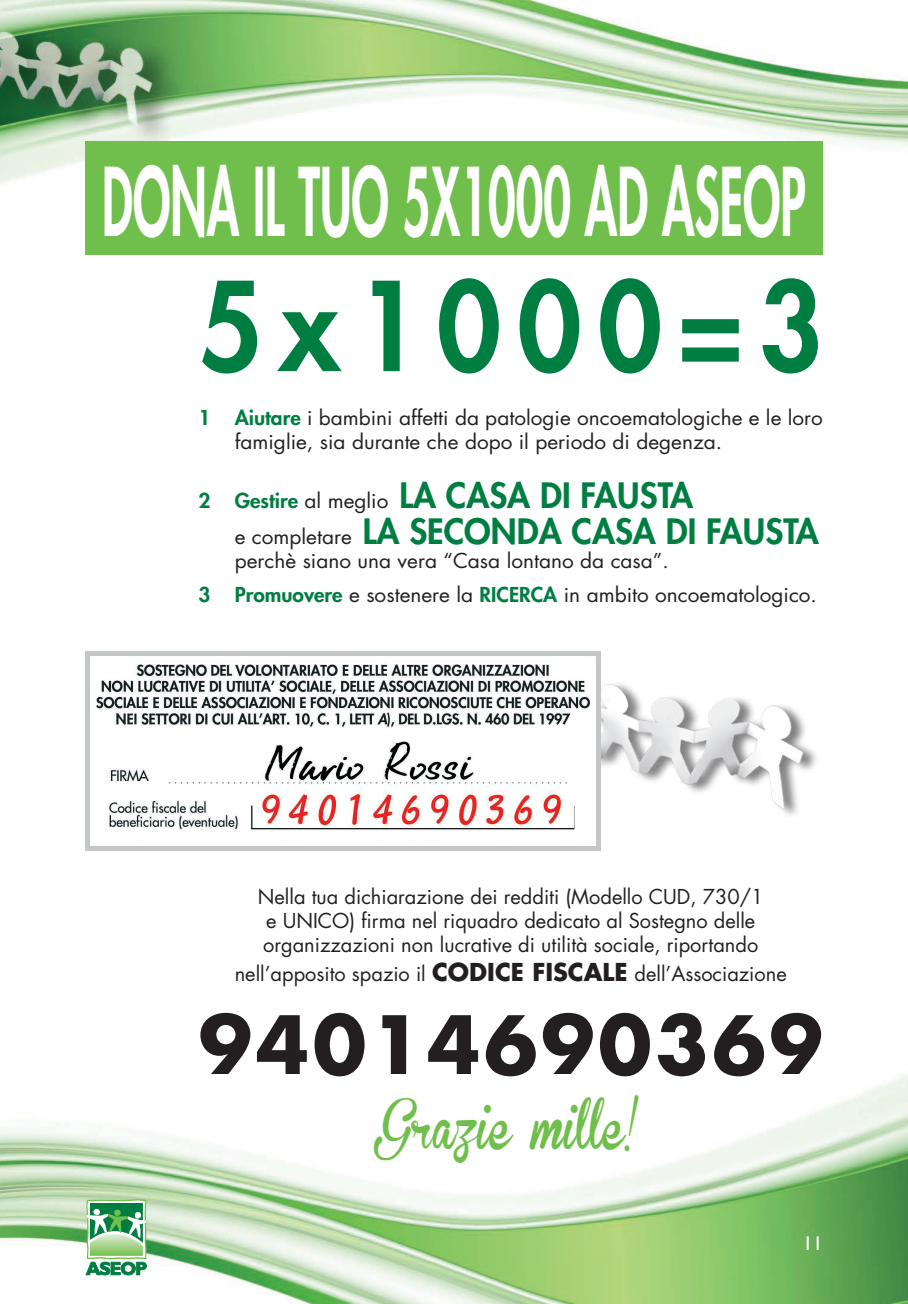
<style>
.page{position:relative;width:908px;height:1304px;background:#fff}
.page>*{position:absolute;margin:0;border:0;box-sizing:border-box;transform-origin:0 0}
.t1{font:800 120px "Futura Std";letter-spacing:.15em;color:#007e42;scale:.92 1}
.t2{font:800 92px "Futura Std";color:#fff;scale:.52 1}
.t3{font:700 78px "Futura Std";letter-spacing:.045em;color:#231f20}
.t4{font:48px "Brannboll Fet";color:#70bf4c;scale:.82 1}
.t5{font:800 34px "Futura Std";color:#007e42}
.Normale{font:20px "Futura Std";color:#231f20}
.Normale-2{font:20px/24px "Futura Std";color:#231f20;scale:1.04 1}
.t6{font:20px "Gill Sans Std";color:#fff}
.s1{font-weight:800;color:#007e42}
.s2{font-size:20px}
.s3{font-weight:400;font-size:20px;color:#231f20}
.s4{font-weight:700;font-size:24px}
</style>
<div class="page">
<img style="left:0;top:0;width:907px;height:1304px">
<svg style="left:85px;top:1199px;width:62px;height:77px"></svg>
<img style="left:600px;top:673px;width:222px;height:146px">
<div style="left:85px;top:142px;width:737px;height:113px;background:#70bf4c"></div>
<img style="left:85px;top:651px;width:515px;height:199px">
<p class="t2" style="left:102px;top:144px;width:1353px">DONA IL TUO 5X1000 AD ASEOP</p>
<p class="t1" style="left:198px;top:251px;width:680px">5x1000=3</p>
<p class="Normale-2" style="left:235px;top:406px;width:566px;text-indent:-36px"><span class="s1">1 Aiutare</span> i bambini affetti da patologie oncoematologiche e le loro famiglie, sia durante che dopo il periodo di degenza.</p>
<p class="t5" style="left:198px;top:473px;width:496px"><span class="s2">2 Gestire</span> <span class="s3">al meglio</span> LA CASA DI FAUSTA</p>
<p class="t5" style="left:235px;top:509px;width:585px"><span class="s3">e completare</span> LA SECONDA CASA DI FAUSTA</p>
<p class="Normale-2" style="left:235px;top:548px;width:418px">perchè siano una vera “Casa lontano da casa”.</p>
<p class="Normale-2" style="left:198px;top:583px;width:596px"><span class="s1">3 Promuovere</span> e sostenere la <span class="s1">RICERCA</span> in ambito oncoematologico.</p>
<p class="Normale" style="left:258px;top:884px;width:507px">Nella tua dichiarazione dei redditi (Modello CUD, 730/1</p>
<p class="Normale" style="left:266px;top:908px;width:490px">e UNICO) firma nel riquadro dedicato al Sostegno delle</p>
<p class="Normale" style="left:263px;top:932px;width:496px">organizzazioni non lucrative di utilità sociale, riportando</p>
<p class="Normale" style="left:235px;top:960px;width:553px">nell’apposito spazio il <span class="s4">CODICE FISCALE</span> dell’Associazione</p>
<p class="t3" style="left:198px;top:993px;width:625px">94014690369</p>
<p class="t4" style="left:382px;top:1101px;width:314px">Grazie mille!</p>
<p class="t6" style="left:802px;top:1231px;width:21px">11</p>
</div>
